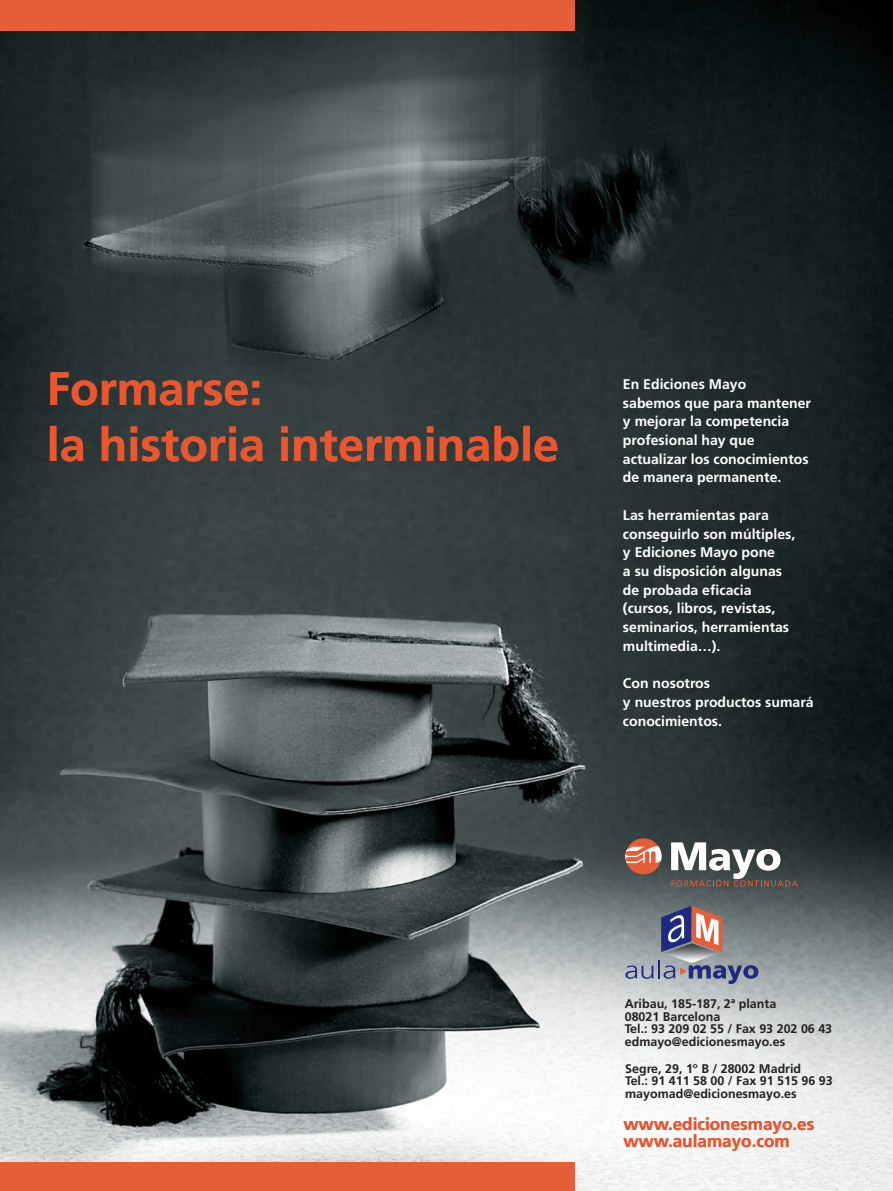
<style>
.page{position:relative;width:893px;height:1191px;background:#fff}
.page>*{position:absolute;margin:0;border:0;box-sizing:border-box;transform-origin:0 0}
.t1{font:700 46.8px/56.1px "Frutiger";color:#e65e37}
.t2{font:700 17.1px/17.1px "Frutiger";color:#e65e37}
.t3{font:700 14.1px/18.8px "Frutiger";color:#fff}
.t4{font:700 12.45px/12.5px "Frutiger";color:#231f20}
</style>
<div class="page">
<img style="left:0;top:0;width:893px;height:1190px">
<div style="left:0;top:1162px;width:574px;height:28px;background:#e65e37"></div>
<div style="left:625px;top:838px;width:36px;height:36px;background:#e65e37;border-radius:50%"></div>
<svg style="left:625px;top:846px;width:36px;height:17px"></svg>
<svg style="left:671px;top:842px;width:127px;height:44px"></svg>
<div style="left:0;top:0;width:574px;height:30px;background:#e65e37"></div>
<img style="left:663px;top:953px;width:56px;height:6px">
<svg style="left:660px;top:904px;width:63px;height:49px;background:#8c7484"></svg>
<svg style="left:625px;top:959px;width:133px;height:25px;background:#8b92a7"></svg>
<h1 class="t1" style="left:47px;top:364px;width:514px">Formarse:<br>la historia interminable</h1>
<p class="t3" style="left:623px;top:375px;width:190px">En Ediciones Mayo<br>sabemos que para mantener y mejorar la competencia profesional hay que actualizar los conocimientos de manera permanente.</p>
<p class="t3" style="left:623px;top:506px;width:174px">Las herramientas para conseguirlo son múltiples, y Ediciones Mayo pone<br>a su disposición algunas de probada eficacia (cursos, libros, revistas, seminarios, herramientas multimedia…).</p>
<p class="t3" style="left:623px;top:675px;width:192px">Con nosotros<br>y nuestros productos sumará conocimientos.</p>
<p class="t4" style="left:625px;top:998px;width:209px">Aribau, 185-187, 2ª planta<br>08021 Barcelona<br>Tel.: 93 209 02 55 / Fax 93 202 06 43 edmayo@edicionesmayo.es</p>
<p class="t4" style="left:625px;top:1063px;width:209px">Segre, 29, 1º B / 28002 Madrid<br>Tel.: 91 411 58 00 / Fax 91 515 96 93 mayomad@edicionesmayo.es</p>
<p class="t2" style="left:623px;top:1116px;width:192px">www.edicionesmayo.es www.aulamayo.com</p>
</div>
